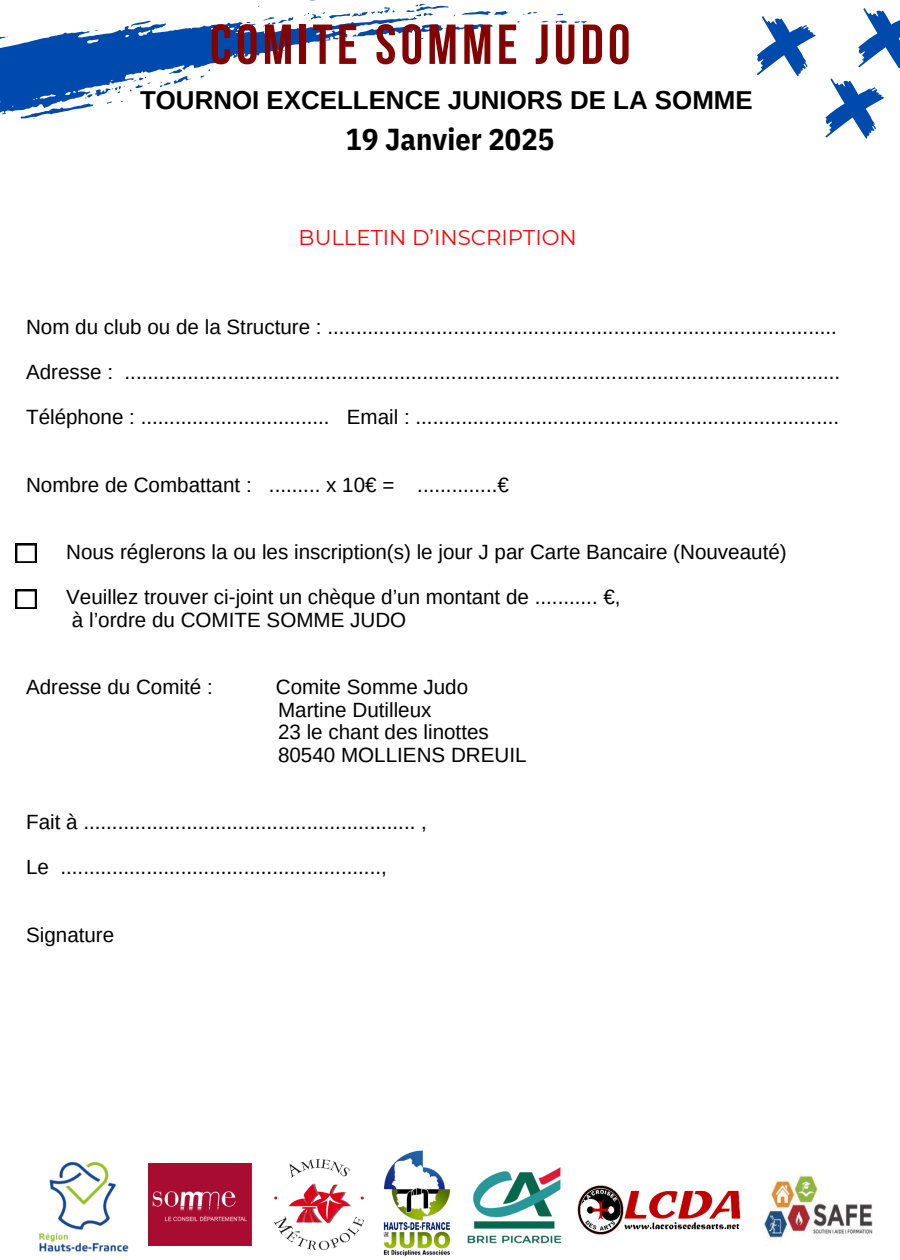
<style>
.page{position:relative;width:900px;height:1260px;background:#fff}
.page>*{position:absolute;margin:0;border:0;box-sizing:border-box;transform-origin:0 0}
.t1{font:700 56.25px "Bebas Neue";letter-spacing:.08em;color:#820300}
.t2{font:700 30.25px "IBM Plex Sans Cond";letter-spacing:.005em;color:#000}
.t3{font:700 25.88px "Arimo";color:#000}
.t4{font:21.25px "Montserrat";color:#f00}
.t5{font:20.62px "Arimo";color:#000}
</style>
<div class="page">
<svg style="left:757px;top:16px;width:59px;height:60px"></svg>
<svg style="left:825px;top:78px;width:59px;height:61px"></svg>
<svg style="left:858px;top:8px;width:42px;height:61px"></svg>
<svg style="left:0;top:0;width:587px;height:119px"></svg>
<img style="left:467px;top:1167px;width:95px;height:77px">
<img style="left:149px;top:1164px;width:103px;height:81px">
<img style="left:577px;top:1185px;width:164px;height:50px">
<img style="left:383px;top:1150px;width:68px;height:106px">
<img style="left:39px;top:1161px;width:90px;height:91px">
<img style="left:273px;top:1159px;width:92px;height:92px">
<img style="left:764px;top:1173px;width:109px;height:66px">
<svg style="left:16px;top:544px;width:21px;height:19px"></svg>
<svg style="left:16px;top:590px;width:21px;height:19px"></svg>
<p class="t1" style="left:210px;top:22px;width:422px">COMITE SOMME JUDO</p>
<p class="t3" style="left:140px;top:86px;width:614px">TOURNOI EXCELLENCE JUNIORS DE LA SOMME</p>
<p class="t2" style="left:346px;top:119px;width:210px">19 Janvier 2025</p>
<p class="t4" style="left:299px;top:224px;width:280px">BULLETIN D’INSCRIPTION</p>
<p class="t5" style="left:26px;top:316px;width:812px">Nom du club ou de la Structure : .........................................................................................</p>
<p class="t5" style="left:26px;top:361px;width:816px">Adresse : .............................................................................................................................</p>
<p class="t5" style="left:26px;top:406px;width:815px">Téléphone : ................................. Email : ..........................................................................</p>
<p class="t5" style="left:26px;top:473px;width:484px">Nombre de Combattant : ......... x 10€ = ..............€</p>
<p class="t5" style="left:66px;top:541px;width:722px">Nous réglerons la ou les inscription(s) le jour J par Carte Bancaire (Nouveauté)</p>
<p class="t5" style="left:66px;top:586px;width:556px">Veuillez trouver ci-joint un chèque d’un montant de ........... €,</p>
<p class="t5" style="left:72px;top:608px;width:336px">à l’ordre du COMITE SOMME JUDO</p>
<p class="t5" style="left:26px;top:676px;width:188px">Adresse du Comité :</p>
<p class="t5" style="left:276px;top:676px;width:194px">Comite Somme Judo</p>
<p class="t5" style="left:278px;top:698px;width:155px">Martine Dutilleux</p>
<p class="t5" style="left:278px;top:721px;width:212px">23 le chant des linottes</p>
<p class="t5" style="left:278px;top:743px;width:250px">80540 MOLLIENS DREUIL</p>
<p class="t5" style="left:26px;top:811px;width:402px">Fait à .......................................................... ,</p>
<p class="t5" style="left:26px;top:856px;width:362px">Le ........................................................,</p>
<p class="t5" style="left:26px;top:923px;width:90px">Signature</p>
</div>
